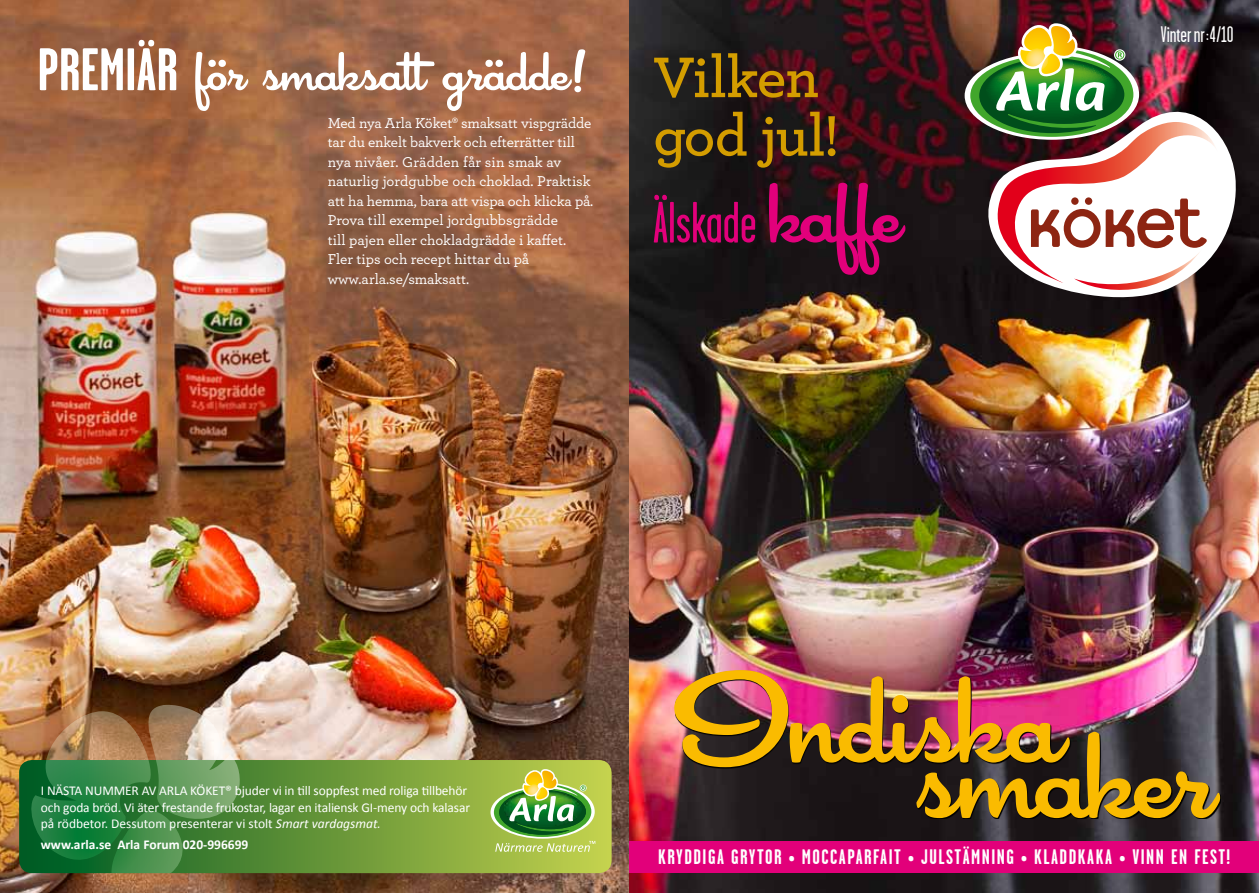
<style>
.page{position:relative;width:1259px;height:893px;background:#fff}
.page>*{position:absolute;margin:0;border:0;box-sizing:border-box;transform-origin:0 0}
.t1{font:135px "Cocktail Shaker";letter-spacing:-.01em;color:#fabb00}
.t2{font:60px "Cocktail Shaker";letter-spacing:-.005em;color:#fff}
.t3{font:600 60px/58.5px "Archer";letter-spacing:-.02em;color:#d49d00}
.t4{font:700 60px "Garage Gothic";color:#fff}
.t5{font:58.2px "Garage Gothic";color:#e2007b}
.t6{font:22.5px "Garage Gothic";color:#fff}
.t7{font:700 21px "Garage Gothic";letter-spacing:.07em;color:#fff}
.t8{font:500 15px/19.5px "Archer";letter-spacing:-.005em;color:#fff}
.t9{font:13.5px/16.2px "Calibri";letter-spacing:-.01em;color:#fff}
.t10{font:700 13.5px "Calibri";color:#fff}
.s1{font-family:"Cocktail Shaker";font-size:93.45px}
.s2{font-style:italic}
</style>
<div class="page">
<img style="left:0;top:0;width:1259px;height:893px">
<svg style="left:19px;top:760px;width:592px;height:113px;background:#79a13c"></svg>
<svg style="left:30px;top:704px;width:211px;height:171px;background:#60864f"></svg>
<svg style="left:490px;top:769px;width:105px;height:83px;background:#92b65b"></svg>
<div style="left:629px;top:841px;width:630px;height:32px;background:#e2007a"></div>
<svg style="left:972px;top:89px;width:266px;height:218px"></svg>
<img style="left:964px;top:23px;width:253px;height:278px">
<img style="left:675px;top:671px;width:546px;height:148px">
<h2 class="t4" style="left:37px;top:33px;width:42px">PREMIÄR</h2>
<h2 class="t2" style="left:196px;top:37px;width:391px">för smaksatt grädde!</h2>
<p class="t8" style="left:328px;top:112px;width:267px">Med nya Arla Köket® smaksatt vispgrädde tar du enkelt bakverk och efterrätter till nya nivåer. Grädden får sin smak av naturlig jordgubbe och choklad. Praktisk att ha hemma, bara att vispa och klicka på.<br>Prova till exempel jordgubbsgrädde<br>till pajen eller chokladgrädde i kaffet.<br>Fler tips och recept hittar du på www.arla.se/smaksatt.</p>
<h2 class="t3" style="left:653px;top:44px;width:188px">Vilken god jul!</h2>
<h3 class="t5" style="left:653px;top:187px;width:249px">Älskade <span class="s1">kaffe</span></h3>
<h3 class="t6" style="left:1161px;top:21px;width:74px">Vinter nr:4/10</h3>
<p class="t9" style="left:41px;top:782px;width:431px">I NÄSTA NUMMER AV ARLA KÖKET® bjuder vi in till soppfest med roliga tillbehör och goda bröd. Vi äter frestande frukostar, lagar en italiensk GI-meny och kalasar på rödbetor. Dessutom presenterar vi stolt <span class="s2">Smart vardagsmat.</span></p>
<p class="t10" style="left:41px;top:836px;width:209px">www.arla.se Arla Forum 020-996699</p>
<h1 class="t1" style="left:677px;top:643px;width:388px">Indiska</h1>
<h1 class="t1" style="left:917px;top:698px;width:297px">smaker</h1>
<h3 class="t7" style="left:658px;top:844px;width:574px">KRYDDIGA GRYTOR • MOCCAPARFAIT • JULSTÄMNING • KLADDKAKA • VINN EN FEST!</h3>
</div>
